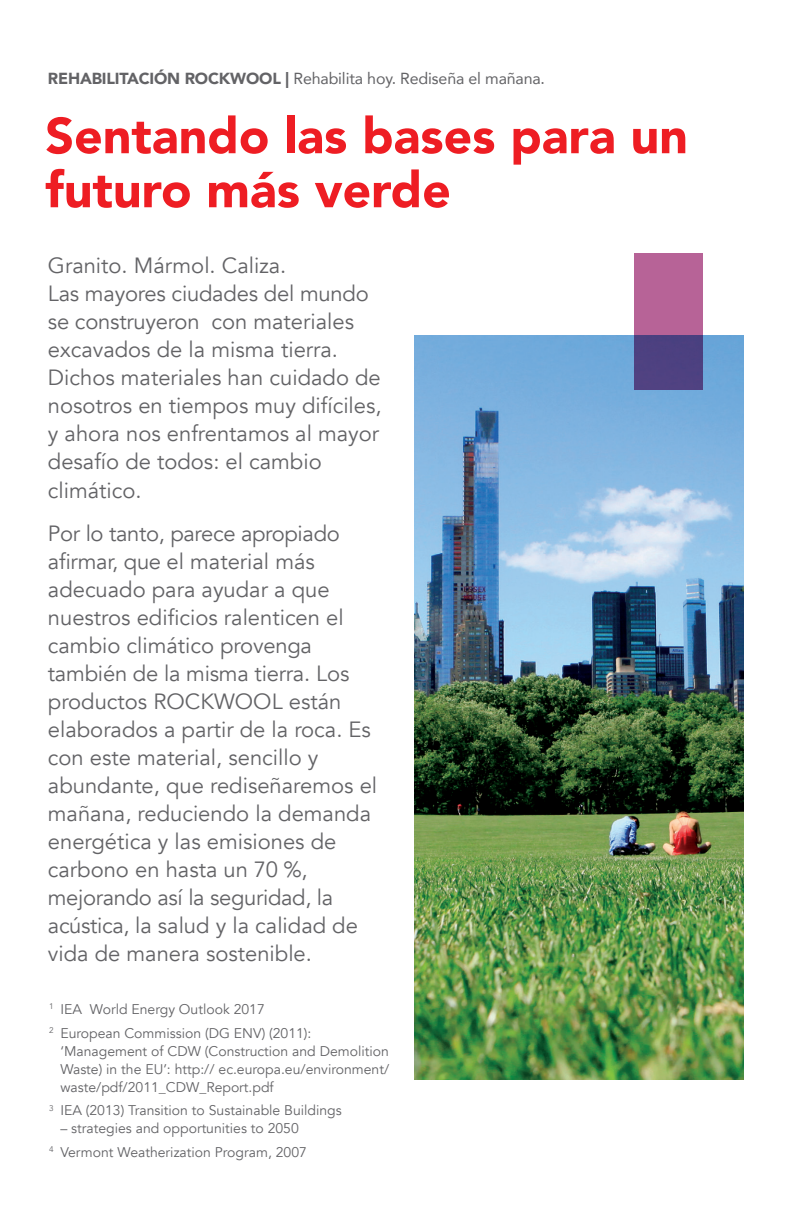
<style>
.page{position:relative;width:791px;height:1225px;background:#fff}
.page>*{position:absolute;margin:0;border:0;box-sizing:border-box;transform-origin:0 0}
.t1{font:900 50px/54px "Avenir";color:#ee1d23}
.t2{font:22px/28px "Avenir";color:#636366}
.t3{font:16px "Avenir";letter-spacing:-.01em;color:#636366}
.t4{font:14px/23.6px "Avenir";color:#636366}
.s1{font-weight:900}
</style>
<div class="page">
<img style="left:415px;top:335px;width:329px;height:744px">
<svg style="left:634px;top:253px;width:68px;height:137px;background:#8c558e"></svg>
<p class="t3" style="left:48px;top:66px;width:499px"><span class="s1">REHABILITACIÓN ROCKWOOL |</span> Rehabilita hoy. Rediseña el mañana.</p>
<h1 class="t1" style="left:45px;top:107px;width:644px">Sentando las bases para un futuro más verde</h1>
<p class="t2" style="left:48px;top:252px;width:335px">Granito. Mármol. Caliza.<br>Las mayores ciudades del mundo se construyeron con materiales excavados de la misma tierra.<br>Dichos materiales han cuidado de nosotros en tiempos muy difíciles, y ahora nos enfrentamos al mayor desafío de todos: el cambio climático.</p>
<p class="t2" style="left:48px;top:519px;width:331px">Por lo tanto, parece apropiado afirmar, que el material más adecuado para ayudar a que nuestros edificios ralenticen el cambio climático provenga también de la misma tierra. Los productos ROCKWOOL están elaborados a partir de la roca. Es con este material, sencillo y abundante, que rediseñaremos el mañana, reduciendo la demanda energética y las emisiones de carbono en hasta un 70 %, mejorando así la seguridad, la acústica, la salud y la calidad de vida de manera sostenible.</p>
<p class="t4" style="left:49px;top:997px;width:264px"><sup>1</sup> IEA World Energy Outlook 2017<br><sup>2</sup> European Commission (DG ENV) (2011):</p>
<p class="t4" style="left:60px;top:1042px;width:330px;line-height:18px;text-align:justify">‘Management of CDW (Construction and Demolition Waste) in the EU’: http:// ec.europa.eu/environment/ waste/pdf/2011_CDW_Report.pdf</p>
<p class="t4" style="left:49px;top:1099px;width:294px"><sup>3</sup> IEA (2013) Transition to Sustainable Buildings</p>
<p class="t4" style="left:49px;top:1117px;width:259px;text-align:center">– strategies and opportunities to 2050<br><sup>4</sup> Vermont Weatherization Program, 2007</p>
</div>
